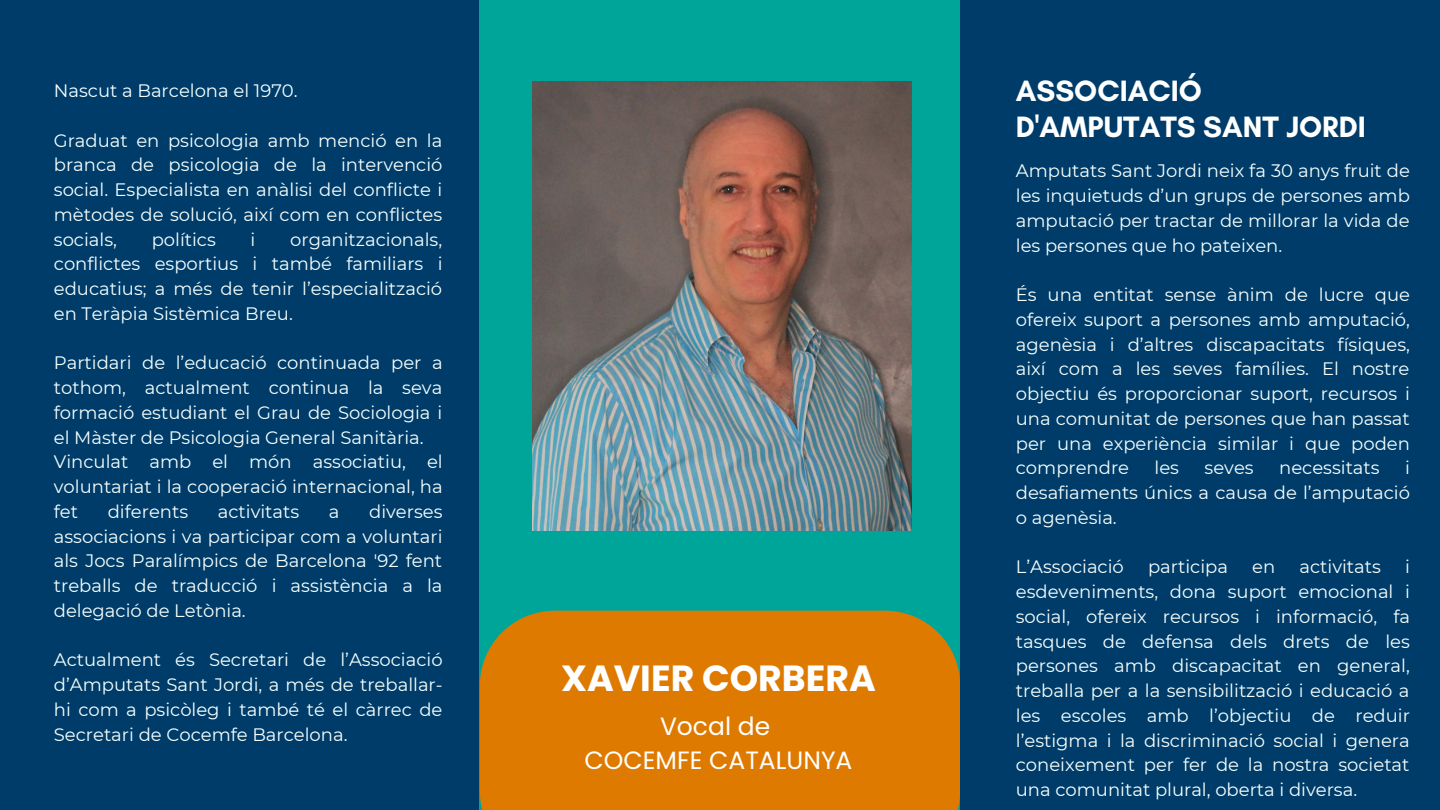
<style>
.page{position:relative;width:1440px;height:810px;background:#003c69}
.page>*{position:absolute;margin:0;border:0;box-sizing:border-box;transform-origin:0 0}
.t1{font:700 36.3px "Poppins";color:#fff}
.t2{font:700 30px/36px "Glacial Indifference";color:#fff}
.t3{font:25px "Poppins";color:#fff}
.t4{font:18px/24.8px "Montserrat";color:#f6fffe;text-align:justify}
</style>
<div class="page">
<div style="left:480px;top:0;width:480px;height:810px;background:#00a599"></div>
<img style="left:532px;top:81px;width:380px;height:449px">
<div style="left:480px;top:611px;width:480px;height:199px;background:#df7a00"></div>
<p class="t4" style="left:54px;top:78px;width:245px">Nascut a Barcelona el 1970.</p>
<p class="t4" style="left:54px;top:128px;width:390px">Graduat en psicologia amb menció en la branca de psicologia de la intervenció social. Especialista en anàlisi del conflicte i mètodes de solució, així com en conflictes socials,</p>
<p class="t4" style="left:54px;top:227px;width:390px;text-indent:236px">organitzacionals, conflictes esportius i també familiars i educatius; a més de tenir l’especialització en Teràpia Sistèmica Breu.</p>
<p class="t4" style="left:54px;top:351px;width:390px">Partidari de l’educació continuada per a tothom, actualment continua la seva formació estudiant el Grau de Sociologia i el Màster de Psicologia General Sanitària.</p>
<p class="t4" style="left:54px;top:450px;width:390px">Vinculat amb el món associatiu, el voluntariat i la cooperació internacional, ha fet</p>
<p class="t4" style="left:152px;top:227px;width:66px">polítics</p>
<p class="t4" style="left:251px;top:227px;width:6px">i</p>
<p class="t4" style="left:108px;top:499px;width:82px">diferents</p>
<p class="t4" style="left:218px;top:499px;width:83px">activitats</p>
<p class="t4" style="left:329px;top:499px;width:12px">a</p>
<p class="t4" style="left:54px;top:499px;width:390px;text-indent:315px">diverses associacions i va participar com a voluntari als Jocs Paralímpics de Barcelona '92 fent treballs de traducció i assistència a la delegació de Letònia.</p>
<p class="t4" style="left:54px;top:648px;width:390px">Actualment és Secretari de l’Associació d’Amputats Sant Jordi, a més de treballar&shy;hi com a psicòleg i també té el càrrec de Secretari de Cocemfe Barcelona.</p>
<p class="t1" style="left:561px;top:653px;width:316px">XAVIER CORBERA</p>
<p class="t3" style="left:660px;top:708px;width:112px">Vocal de</p>
<p class="t3" style="left:585px;top:743px;width:269px">COCEMFE CATALUNYA</p>
<p class="t2" style="left:1016px;top:72px;width:352px">ASSOCIACIÓ<br>D'AMPUTATS SANT JORDI</p>
<p class="t4" style="left:1016px;top:158px;width:396px">Amputats Sant Jordi neix fa 30 anys fruit de les inquietuds d’un grups de persones amb amputació per tractar de millorar la vida de les persones que ho pateixen.</p>
<p class="t4" style="left:1016px;top:282px;width:396px">És una entitat sense ànim de lucre que ofereix suport a persones amb amputació, agenèsia i d’altres discapacitats físiques, així com a les seves famílies. El nostre objectiu és proporcionar suport, recursos i una comunitat de persones que han passat per una experiència similar i que poden comprendre</p>
<p class="t4" style="left:1016px;top:455px;width:396px;text-indent:389px">i desafiaments únics a causa de l’amputació o agenèsia.</p>
<p class="t4" style="left:1016px;top:554px;width:110px">L’Associació</p>
<p class="t4" style="left:1148px;top:554px;width:81px">participa</p>
<p class="t4" style="left:1252px;top:554px;width:25px">en</p>
<p class="t4" style="left:1299px;top:554px;width:83px">activitats</p>
<p class="t4" style="left:1155px;top:455px;width:26px">les</p>
<p class="t4" style="left:1205px;top:455px;width:51px">seves</p>
<p class="t4" style="left:1279px;top:455px;width:102px">necessitats</p>
<p class="t4" style="left:1016px;top:554px;width:396px;text-indent:389px">i esdeveniments, dona suport emocional i social, ofereix recursos i informació, fa tasques de defensa dels drets de les persones amb discapacitat en general, treballa per a la sensibilització i educació a les escoles amb l’objectiu de reduir l’estigma i la discriminació social i genera coneixement per fer de la nostra societat una comunitat plural, oberta i diversa.</p>
</div>
